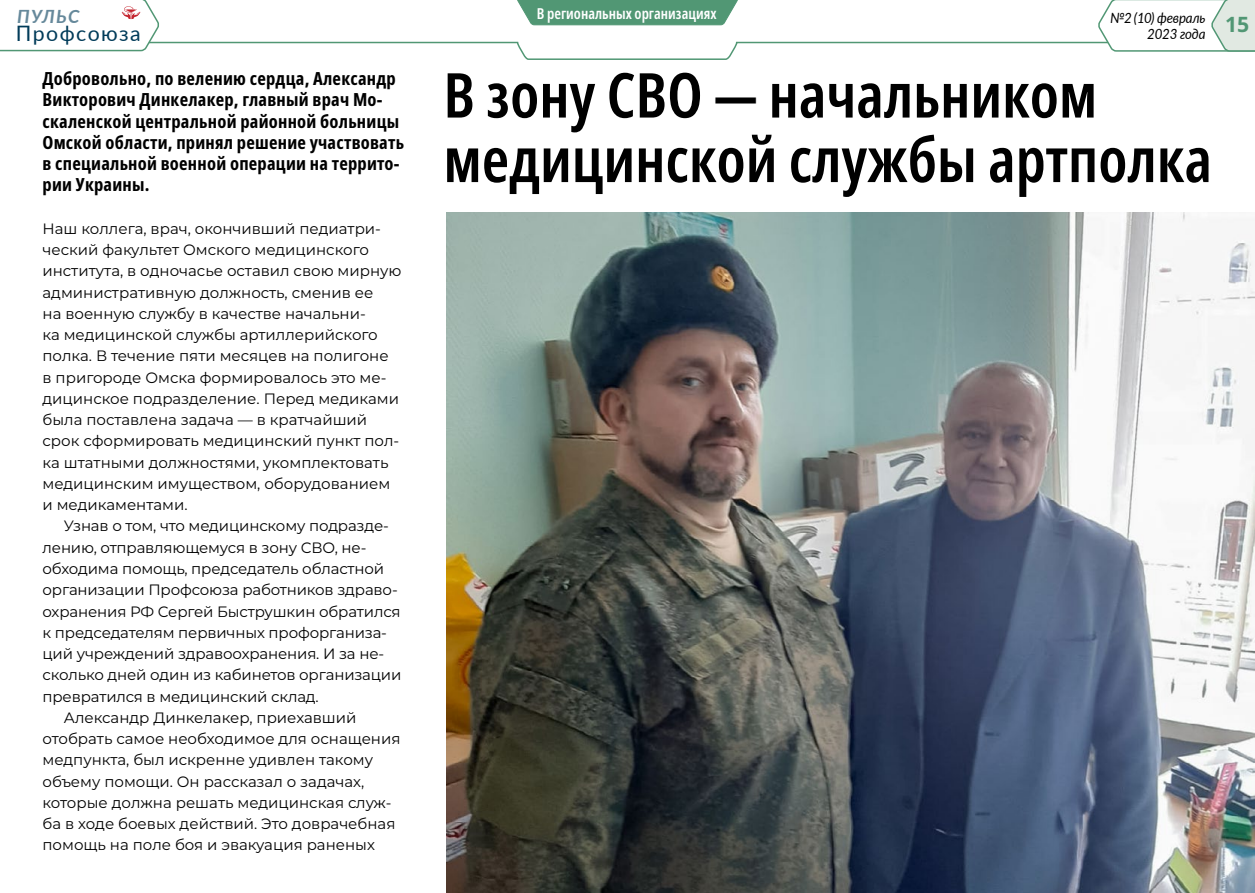
<style>
.page{position:relative;width:1255px;height:893px;background:#fff}
.page>*{position:absolute;margin:0;border:0;box-sizing:border-box;transform-origin:0 0}
.t1{font:600 extra-condensed 61.95px/64.5px "Noto Sans";color:#000}
.t2{font:21.3px "Lato";letter-spacing:.07em;color:#003b59}
.t3{font:italic 700 18.3px "Lato";letter-spacing:.07em;color:#66899b}
.t4{font:700 extra-condensed 18px/21.3px "Noto Sans";letter-spacing:.01em;color:#000}
.t5{font:15px/21.3px "Montserrat";color:#000}
.t6{font:600 extra-condensed 15px "Noto Sans";color:#fff}
.t7{font:italic 14.1px/15.3px "Lato";letter-spacing:-.015em;color:#000;scale:.94 1}
</style>
<div class="page">
<img style="left:446px;top:213px;width:808px;height:680px">
<svg style="left:161px;top:41px;width:935px;height:19px"></svg>
<svg style="left:1096px;top:0;width:158px;height:52px"></svg>
<svg style="left:517px;top:0;width:221px;height:26px;background:#60a080"></svg>
<svg style="left:0;top:0;width:161px;height:52px"></svg>
<p class="t3" style="left:17px;top:3px;width:64px">ПУЛЬС</p>
<h2 class="t2" style="left:16px;top:18px;width:126px">Профсоюза</h2>
<p class="t4" style="left:43px;top:68px;width:363px">Добровольно, по велению сердца, Александр Викторович Динкелакер, главный врач Мо&shy;скаленской центральной районной больницы Омской области, принял решение участвовать в специальной военной операции на террито&shy;рии Украины.</p>
<p class="t5" style="left:43px;top:217px;width:360px">Наш коллега, врач, окончивший педиатри&shy;ческий факультет Омского медицинского института, в одночасье оставил свою мирную административную должность, сменив ее<br>на военную службу в качестве начальни-<br>ка медицинской службы артиллерийского полка. В течение пяти месяцев на полигоне<br>в пригороде Омска формировалось это ме&shy;дицинское подразделение. Перед медиками была поставлена задача — в кратчайший срок сформировать медицинский пункт пол&shy;ка штатными должностями, укомплектовать медицинским имуществом, оборудованием и медикаментами.</p>
<p class="t5" style="left:64px;top:515px;width:327px">Узнав о том, что медицинскому подразде-</p>
<p class="t5" style="left:43px;top:536px;width:325px">лению, отправляющемуся в зону СВО, не-</p>
<p class="t5" style="left:43px;top:557px;width:343px">обходима помощь, председатель областной</p>
<p class="t5" style="left:43px;top:579px;width:357px">организации Профсоюза работников здраво-</p>
<p class="t5" style="left:43px;top:600px;width:359px">охранения РФ Сергей Быструшкин обратился</p>
<p class="t5" style="left:43px;top:621px;width:346px">к председателям первичных профорганиза-</p>
<p class="t5" style="left:43px;top:642px;width:343px">ций учреждений здравоохранения. И за не-</p>
<p class="t5" style="left:43px;top:664px;width:360px">сколько дней один из кабинетов организации</p>
<p class="t5" style="left:43px;top:685px;width:278px">превратился в медицинский склад.</p>
<p class="t5" style="left:64px;top:706px;width:294px">Александр Динкелакер, приехавший</p>
<p class="t5" style="left:43px;top:727px;width:359px">отобрать самое необходимое для оснащения</p>
<p class="t5" style="left:43px;top:749px;width:332px">медпункта, был искренне удивлен такому</p>
<p class="t5" style="left:43px;top:770px;width:323px">объему помощи. Он рассказал о задачах,</p>
<p class="t5" style="left:43px;top:791px;width:350px">которые должна решать медицинская служ-</p>
<p class="t5" style="left:43px;top:812px;width:354px">ба в ходе боевых действий. Это доврачебная</p>
<p class="t5" style="left:43px;top:834px;width:334px">помощь на поле боя и эвакуация раненых</p>
<p class="t6" style="left:537px;top:3px;width:181px">В региональных организациях</p>
<p class="t7" style="left:1147px;top:10px;width:110px;text-indent:-37px">№2(10) февраль<br>2023 года <sup>15</sup></p>
<h1 class="t1" style="left:443px;top:64px;width:770px">В зону СВО — начальником медицинской службы артполка</h1>
</div>
